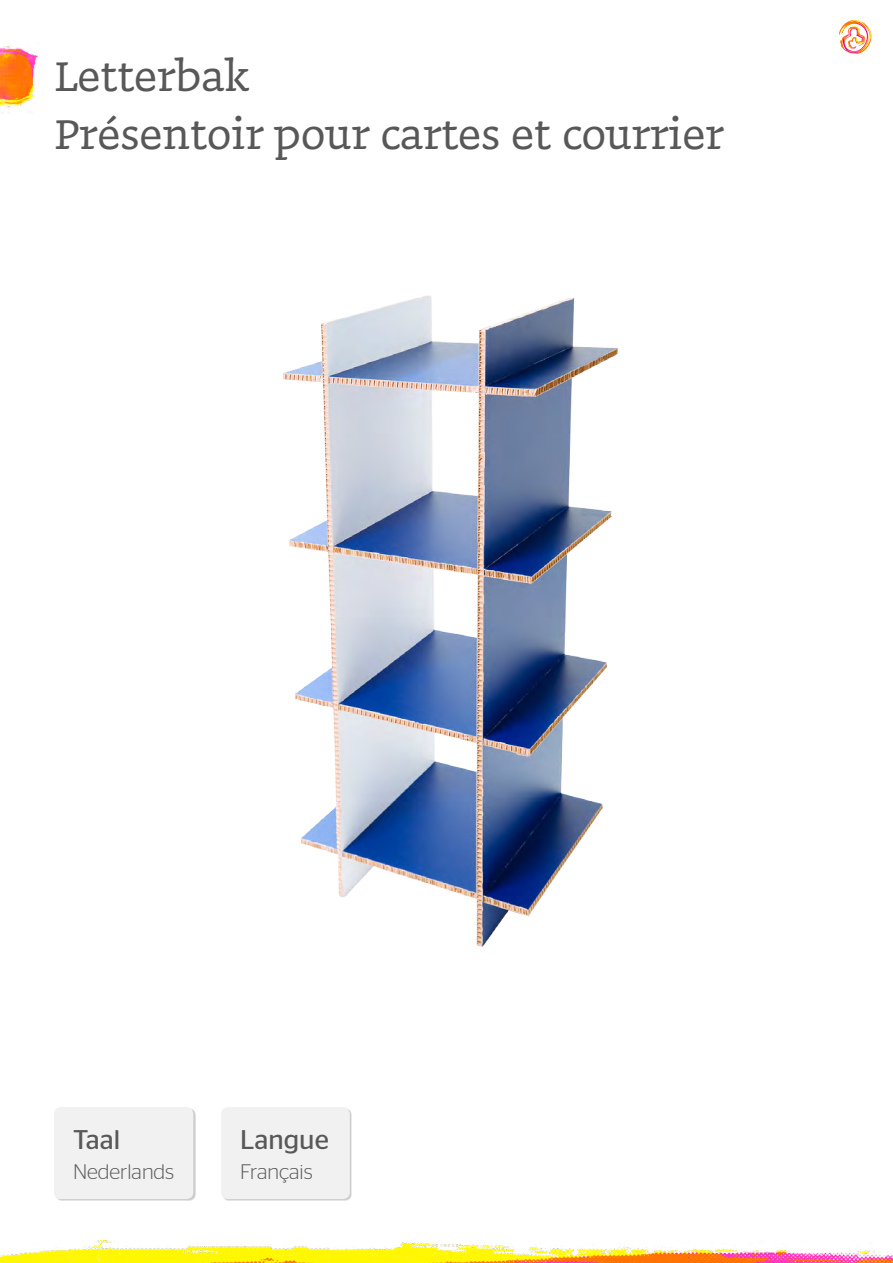
<style>
.page{position:relative;width:893px;height:1263px;background:#fff}
.page>*{position:absolute;margin:0;border:0;box-sizing:border-box;transform-origin:0 0}
.t1{font:48.75px/58.5px "Doko";color:#585858}
.t2{font:27px "Stag Sans";color:#585858}
.t3{font:300 21px "Stag Sans";color:#585858}
</style>
<div class="page">
<img style="left:0;top:1240px;width:893px;height:23px">
<svg style="left:839px;top:20px;width:33px;height:34px"></svg>
<img style="left:0;top:46px;width:39px;height:62px">
<img style="left:282px;top:296px;width:337px;height:651px">
<div style="left:55px;top:1108px;width:140px;height:93px;background:#d0d0d0"></div>
<div style="left:55px;top:1108px;width:138px;height:90px;background:#f1f1f1;border-radius:6px"></div>
<div style="left:54px;top:1107px;width:139px;height:92px;border:2px solid #f1f1f1;border-radius:6px"></div>
<div style="left:222px;top:1108px;width:130px;height:93px;background:#000;opacity:.2"></div>
<div style="left:222px;top:1108px;width:127px;height:90px;background:#f1f1f1;border-radius:6px"></div>
<div style="left:221px;top:1107px;width:129px;height:92px;border:2px solid #f1f1f1;border-radius:6px"></div>
<p class="t1" style="left:54px;top:45px;width:671px">Letterbak<br>Présentoir pour cartes et courrier</p>
<p class="t2" style="left:73px;top:1125px;width:49px">Taal</p>
<p class="t3" style="left:73px;top:1160px;width:103px">Nederlands</p>
<p class="t2" style="left:240px;top:1125px;width:90px">Langue</p>
<p class="t3" style="left:240px;top:1160px;width:74px">Français</p>
</div>
